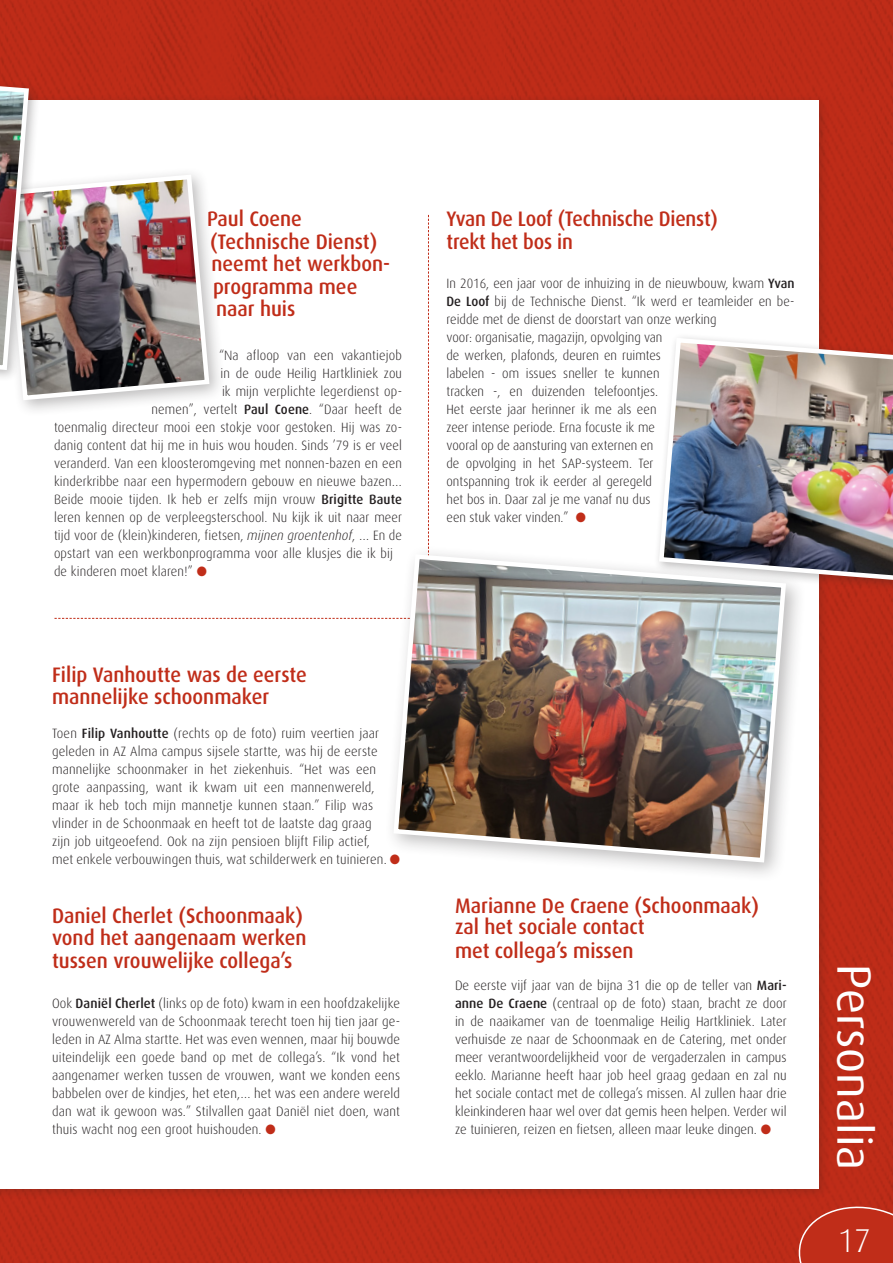
<style>
.page{position:relative;width:893px;height:1263px;background:#fff}
.page>*{position:absolute;margin:0;border:0;box-sizing:border-box;transform-origin:0 0}
.t1{font:48px "Dax";color:#fff}
.t2{font:300 33px "Dax";color:#fff}
.t3{font:500 21px/22.5px "Dax";color:#c02d19;scale:.95 1}
.t4{font:500 21px/22.5px "Dax";color:#c02d19;scale:.93 1}
.t5{font:300 13.5px/18px "Dax";letter-spacing:.01em;color:#231f20;scale:.95 1}
.t6{font:300 13.5px/18px "Dax";letter-spacing:.01em;color:#231f20;scale:.96 1}
.t7{font:300 13.5px/18px "Dax";letter-spacing:.01em;color:#231f20;text-align:justify}
.s1{font-weight:500}
.s2{font-style:italic}
.s3{color:#c02d19}
</style>
<div class="page">
<img style="left:0;top:0;width:893px;height:1263px">
<div style="left:0;top:94px;width:830px;height:1106px;background:#231f20;opacity:.2"></div>
<div style="left:0;top:100px;width:819px;height:1088px;background:#fff"></div>
<svg style="left:428px;top:215px;width:1px;height:330px"></svg>
<svg style="left:54px;top:618px;width:330px;height:1px"></svg>
<div style="left:654px;top:333px;width:239px;height:267px;background:#231f20;opacity:.3"></div>
<img style="left:657px;top:335px;width:236px;height:256px">
<div style="left:0;top:167px;width:227px;height:250px;background:#231f20;opacity:.3"></div>
<img style="left:3px;top:172px;width:209px;height:231px">
<div style="left:384px;top:545px;width:423px;height:338px;background:#231f20;opacity:.3"></div>
<img style="left:391px;top:552px;width:397px;height:313px">
<svg style="left:794px;top:1201px;width:99px;height:62px;background:#c0331f"></svg>
<div style="left:0;top:43px;width:41px;height:339px;background:#231f20;opacity:.3"></div>
<img style="left:0;top:46px;width:31px;height:326px">
<h3 class="t3" style="left:207px;top:208px;width:194px">Paul Coene (Technische Dienst) neemt het werkbon&shy;programma mee naar huis</h3>
<p class="t5" style="left:219px;top:346px;width:194px">“Na afloop van een vakantiejob</p>
<p class="t5" style="left:221px;top:364px;width:193px">in de oude Heilig Hartkliniek zou</p>
<p class="t5" style="left:222px;top:382px;width:191px">ik mijn verplichte legerdienst op-</p>
<p class="t5" style="left:152px;top:400px;width:265px">nemen”, vertelt <span class="s1">Paul Coene</span>. “Daar heeft de</p>
<p class="t5" style="left:54px;top:418px;width:368px">toenmalig directeur mooi een stokje voor gestoken. Hij was zo-</p>
<p class="t5" style="left:54px;top:436px;width:368px">danig content dat hij me in huis wou houden. Sinds ’79 is er veel</p>
<p class="t5" style="left:54px;top:454px;width:368px">veranderd. Van een kloosteromgeving met nonnen-bazen en een</p>
<p class="t5" style="left:54px;top:472px;width:368px">kinderkribbe naar een hypermodern gebouw en nieuwe bazen…</p>
<p class="t5" style="left:54px;top:490px;width:368px">Beide mooie tijden. Ik heb er zelfs mijn vrouw <span class="s1">Brigitte Baute</span></p>
<p class="t5" style="left:54px;top:508px;width:368px">leren kennen op de verpleegsterschool. Nu kijk ik uit naar meer</p>
<p class="t5" style="left:54px;top:526px;width:368px">tijd voor de (klein)kinderen, fietsen, <span class="s2">mijnen groentenhof</span>, … En de</p>
<p class="t5" style="left:54px;top:544px;width:358px">opstart van een werkbonprogramma voor alle klusjes die ik bij</p>
<p class="t5" style="left:54px;top:562px;width:162px">de kinderen moet klaren!” <span class="s3">●</span></p>
<h3 class="t3" style="left:52px;top:663px;width:270px">Filip Vanhoutte was de eerste mannelijke schoonmaker</h3>
<p class="t6" style="left:52px;top:724px;width:364px">Toen <span class="s1">Filip Vanhoutte</span> (rechts op de foto) ruim veertien jaar geleden in AZ Alma campus sijsele startte, was hij de eerste mannelijke schoonmaker in het ziekenhuis. “Het was een grote aanpassing, want ik kwam uit een mannenwereld, maar ik heb toch mijn mannetje kunnen staan.” Filip was vlinder in de Schoonmaak en heeft tot de laatste dag graag<br>zijn job uitgeoefend. Ook na zijn pensioen blijft Filip actief,<br>met enkele verbouwingen thuis, wat schilderwerk en tuinieren. <span class="s3">●</span></p>
<h3 class="t3" style="left:52px;top:904px;width:269px">Daniel Cherlet (Schoonmaak) vond het aangenaam werken tussen vrouwelijke collega’s</h3>
<p class="t6" style="left:52px;top:994px;width:364px;text-align:justify">Ook <span class="s1">Daniël Cherlet</span> (links op de foto) kwam in een hoofdzakelijke vrouwenwereld van de Schoonmaak terecht toen hij tien jaar ge&shy;leden in AZ Alma startte. Het was even wennen, maar hij bouwde uiteindelijk een goede band op met de collega’s. “Ik vond het aangenamer werken tussen de vrouwen, want we konden eens babbelen over de kindjes, het eten,… het was een andere wereld dan wat ik gewoon was.” Stilvallen gaat Daniël niet doen, want thuis wacht nog een groot huishouden. <span class="s3">●</span></p>
<h3 class="t4" style="left:446px;top:208px;width:293px">Yvan De Loof (Technische Dienst) trekt het bos in</h3>
<p class="t5" style="left:446px;top:274px;width:368px">In 2016, een jaar voor de inhuizing in de nieuwbouw, kwam <span class="s1">Yvan De Loof</span> bij de Technische Dienst. “Ik werd er teamleider en be&shy;reidde met de dienst de doorstart van onze werking<br>voor: organisatie, magazijn, opvolging van<br>de werken, plafonds, deuren en ruimtes<br>labelen - om issues sneller te kunnen<br>tracken -, en duizenden telefoontjes.<br>Het eerste jaar herinner ik me als een<br>zeer intense periode. Erna focuste ik me<br>vooral op de aansturing van externen en<br>de opvolging in het SAP-systeem. Ter<br>ontspanning trok ik eerder al geregeld<br>het bos in. Daar zal je me vanaf nu dus<br>een stuk vaker vinden.” <span class="s3">●</span></p>
<h3 class="t3" style="left:455px;top:895px;width:322px;line-height:21px">Marianne De Craene (Schoonmaak) zal het sociale contact</h3>
<h3 class="t3" style="left:455px;top:939px;width:190px">met collega’s missen</h3>
<p class="t7" style="left:455px;top:976px;width:333px">De eerste vijf jaar van de bijna 31 die op de teller van <span class="s1">Mari&shy;anne De Craene</span> (centraal op de foto) staan, bracht ze door in de naaikamer van de toenmalige Heilig Hartkliniek. Later verhuisde ze naar de Schoonmaak en de Catering, met onder meer verantwoordelijkheid voor de vergaderzalen in campus eeklo. Marianne heeft haar job heel graag gedaan en zal nu het sociale contact met de collega’s missen. Al zullen haar drie kleinkinderen haar wel over dat gemis heen helpen. Verder wil ze tuinieren, reizen en fietsen, alleen maar leuke dingen. <span class="s3">●</span></p>
<h1 class="t1" style="left:881px;top:964px;width:208px;rotate:90deg">Personalia</h1>
<h2 class="t2" style="left:838px;top:1222px;width:34px">17</h2>
</div>
